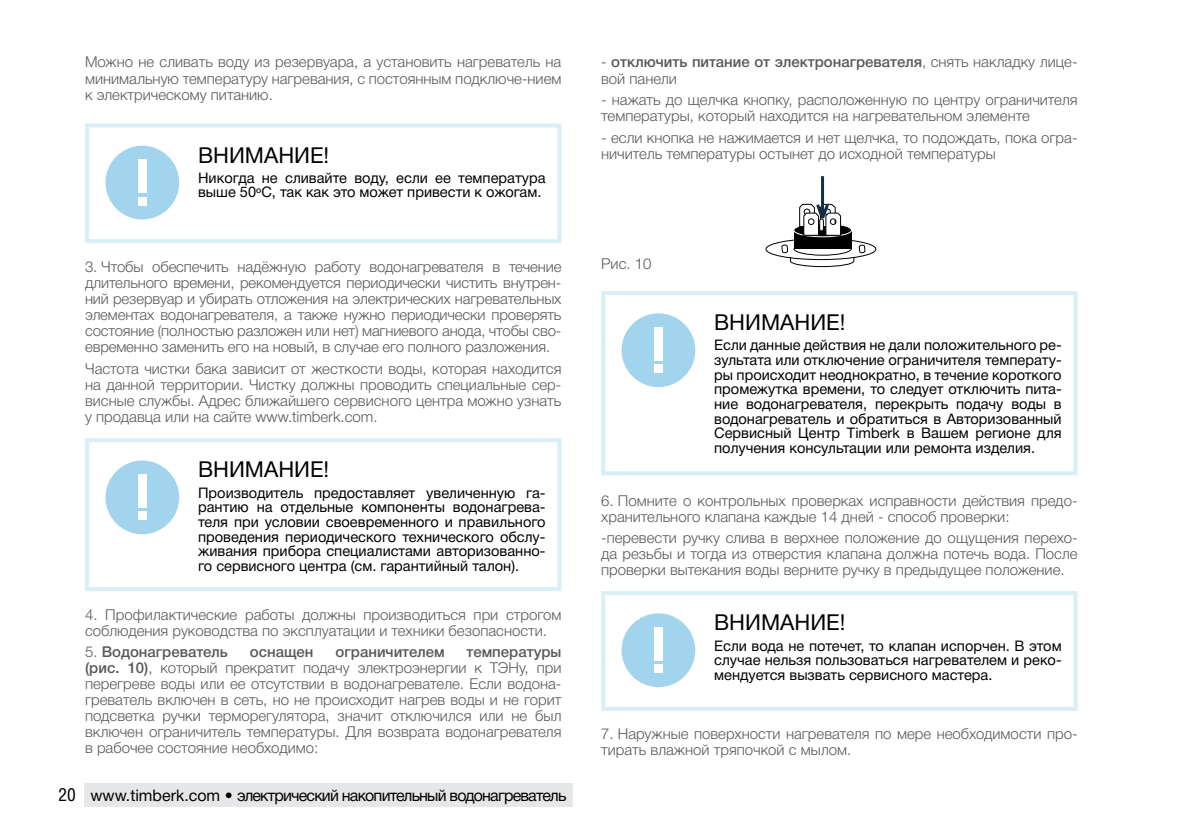
<style>
.page{position:relative;width:1191px;height:840px;background:#fff}
.page>*{position:absolute;margin:0;border:0;box-sizing:border-box;transform-origin:0 0}
.t1{font:22px "Helvetica Neue Cyr";color:#000}
.t2{font:16px "Helvetica Neue Cyr";letter-spacing:-.05em;color:#000}
.t3{font:300 15px/16px "Helvetica Neue Cyr";color:#58595b;text-align:justify}
.t4{font:500 15px/16px "Helvetica Neue Cyr";color:#58595b}
.t5{font:14.6px/14.6px "Helvetica Neue Cyr";color:#000;text-align:justify}
.s1{font-family:"Myriad Pro"}
.s2{font-weight:300}
.s3{font-weight:500}
.s4{font-family:"Helios Cond C";font-size:18px}
</style>
<div class="page">
<div style="left:84px;top:782px;width:489px;height:24px;background:#e6e7e8"></div>
<div style="left:105px;top:146px;width:74px;height:73px;background:#a2d5ed;border-radius:50%"></div>
<div style="left:138px;top:160px;width:9px;height:33px;background:#fff"></div>
<div style="left:138px;top:196px;width:9px;height:9px;background:#fff"></div>
<div style="left:105px;top:460px;width:74px;height:74px;background:#a2d5ed;border-radius:50%"></div>
<div style="left:138px;top:474px;width:9px;height:33px;background:#fff"></div>
<div style="left:138px;top:511px;width:9px;height:9px;background:#fff"></div>
<div style="left:621px;top:313px;width:74px;height:74px;background:#a2d5ed;border-radius:50%"></div>
<div style="left:654px;top:327px;width:9px;height:33px;background:#fff"></div>
<div style="left:654px;top:364px;width:9px;height:9px;background:#fff"></div>
<div style="left:621px;top:613px;width:74px;height:73px;background:#a2d5ed;border-radius:50%"></div>
<div style="left:654px;top:627px;width:9px;height:33px;background:#fff"></div>
<div style="left:654px;top:663px;width:9px;height:9px;background:#fff"></div>
<div style="left:85px;top:123px;width:476px;height:120px;border:4px solid #a2d5ed"></div>
<div style="left:85px;top:438px;width:476px;height:152px;border:4px solid #a2d5ed"></div>
<div style="left:601px;top:291px;width:476px;height:184px;border:4px solid #a2d5ed"></div>
<div style="left:601px;top:590px;width:476px;height:120px;border:4px solid #a2d5ed"></div>
<svg style="left:765px;top:176px;width:112px;height:91px"></svg>
<p class="t3" style="left:85px;top:54px;width:478px">Можно не сливать воду из резервуара, а установить нагреватель на минимальную температуру нагревания, с постоянным подключе-нием к электрическому питанию.</p>
<h1 class="t1" style="left:198px;top:143px;width:133px">ВНИМАНИЕ!</h1>
<p class="t5" style="left:198px;top:170px;width:349px">Никогда не сливайте воду, если ее температура выше 50<span class="s1">º</span>С, так как это может привести к ожогам.</p>
<p class="t3" style="left:85px;top:258px;width:478px">3. Чтобы обеспечить надёжную работу водонагревателя в течение длительного времени, рекомендуется периодически чистить внутрен&shy;ний резервуар и убирать отложения на электрических нагревательных элементах водонагревателя, а также нужно периодически проверять состояние (полностью разложен или нет) магниевого анода, чтобы сво&shy;евременно заменить его на новый, в случае его полного разложения.</p>
<p class="t3" style="left:85px;top:360px;width:478px">Частота чистки бака зависит от жесткости воды, которая находится на данной территории. Чистку должны проводить специальные сер&shy;висные службы. Адрес ближайшего сервисного центра можно узнать у продавца или на сайте www.timberk.com.</p>
<h1 class="t1" style="left:198px;top:457px;width:133px">ВНИМАНИЕ!</h1>
<p class="t5" style="left:198px;top:485px;width:349px">Производитель предоставляет увеличенную га&shy;рантию на отдельные компоненты водонагрева&shy;теля при условии своевременного и правильного проведения периодического технического обслу&shy;живания прибора специалистами авторизованно&shy;го сервисного центра (см. гарантийный талон).</p>
<p class="t3" style="left:85px;top:606px;width:478px">4. Профилактические работы должны производиться при строгом соблюдения руководства по эксплуатации и техники безопасности.</p>
<p class="t4" style="left:85px;top:643px;width:144px"><span class="s2">5.</span> Водонагреватель</p>
<p class="t4" style="left:250px;top:643px;width:65px">оснащен</p>
<p class="t4" style="left:335px;top:643px;width:110px">ограничителем</p>
<p class="t3" style="left:85px;top:643px;width:478px;text-indent:381px"><span class="s3">температуры (рис. 10)</span>, который прекратит подачу электроэнергии к ТЭНу, при перегреве воды или ее отсутствии в водонагревателе. Если водона&shy;греватель включен в сеть, но не происходит нагрев воды и не горит подсветка ручки терморегулятора, значит отключился или не был включен ограничитель температуры. Для возврата водонагревателя в рабочее состояние необходимо:</p>
<p class="t2" style="left:58px;top:786px;width:509px"><span class="s4">20</span> www.timberk.com • электрический накопительный водонагреватель</p>
<p class="t4" style="left:601px;top:54px;width:478px"><span class="s2">-</span> отключить питание от электронагревателя<span class="s2">, снять накладку лице&shy;вой панели</span></p>
<p class="t3" style="left:601px;top:92px;width:478px">- нажать до щелчка кнопку, расположенную по центру ограничителя температуры, который находится на нагревательном элементе</p>
<p class="t3" style="left:601px;top:130px;width:478px">- если кнопка не нажимается и нет щелчка, то подождать, пока огра&shy;ничитель температуры остынет до исходной температуры</p>
<p class="t3" style="left:601px;top:256px;width:52px">Рис. 10</p>
<h1 class="t1" style="left:714px;top:310px;width:133px">ВНИМАНИЕ!</h1>
<p class="t5" style="left:714px;top:338px;width:349px">Если данные действия не дали положительного ре&shy;зультата или отключение ограничителя температу&shy;ры происходит неоднократно, в течение короткого промежутка времени, то следует отключить пита&shy;ние водонагревателя, перекрыть подачу воды в водонагреватель и обратиться в Авторизованный Сервисный Центр Timberk в Вашем регионе для получения консультации или ремонта изделия.</p>
<p class="t3" style="left:601px;top:492px;width:478px">6. Помните о контрольных проверках исправности действия предо&shy;хранительного клапана каждые 14 дней - способ проверки:</p>
<p class="t3" style="left:601px;top:530px;width:478px">-перевести ручку слива в верхнее положение до ощущения перехо&shy;да резьбы и тогда из отверстия клапана должна потечь вода. После проверки вытекания воды верните ручку в предыдущее положение.</p>
<h1 class="t1" style="left:714px;top:610px;width:133px">ВНИМАНИЕ!</h1>
<p class="t5" style="left:714px;top:637px;width:349px">Если вода не потечет, то клапан испорчен. В этом случае нельзя пользоваться нагревателем и реко&shy;мендуется вызвать сервисного мастера.</p>
<p class="t3" style="left:601px;top:725px;width:478px">7. Наружные поверхности нагревателя по мере необходимости про&shy;тирать влажной тряпочкой с мылом.</p>
</div>
